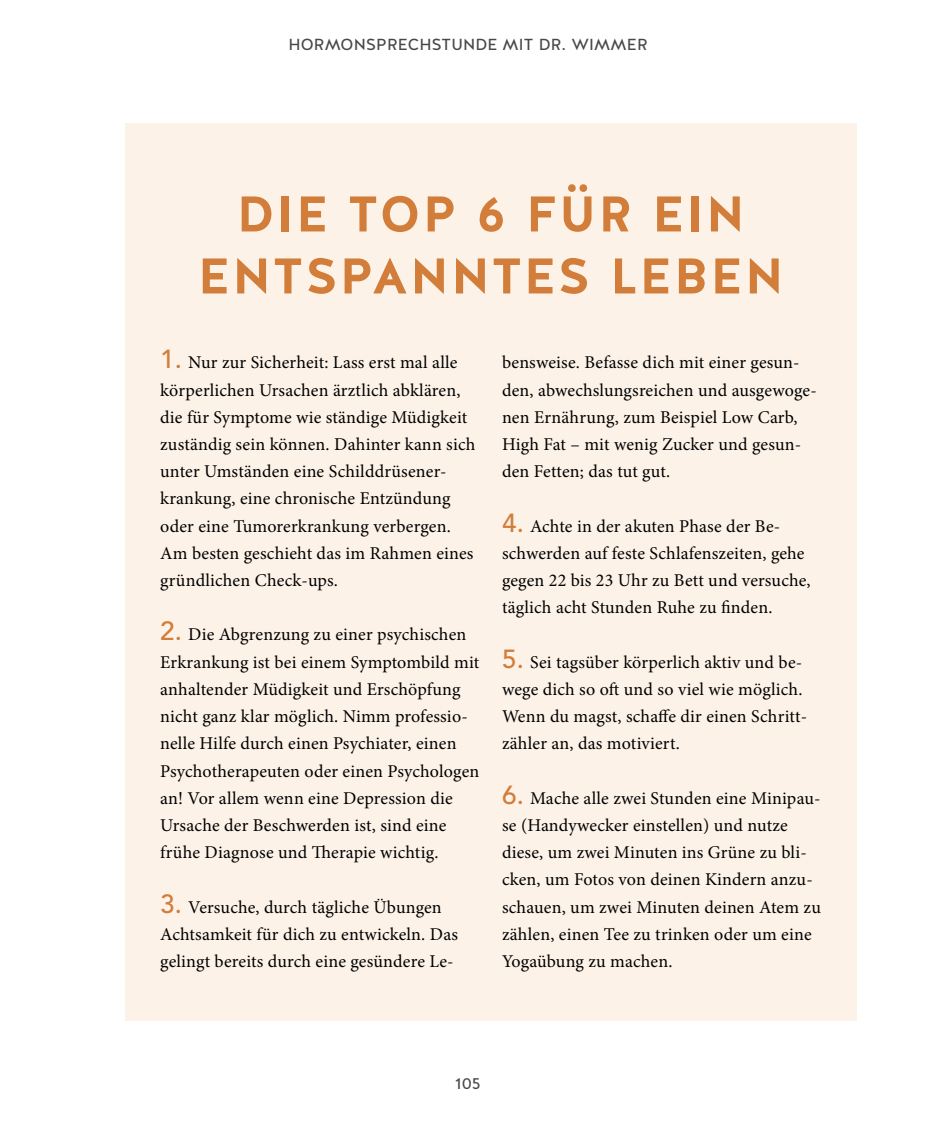
<style>
.page{position:relative;width:936px;height:1134px;background:#fff}
.page>*{position:absolute;margin:0;border:0;box-sizing:border-box;transform-origin:0 0}
.t1{font:700 50px/62px "Halis GR";letter-spacing:.045em;color:#d27d39;text-align:center}
.t2{font:18px/27.2px "Minion Pro";letter-spacing:.01em;color:#000}
.t3{font:16px "Halis GR";letter-spacing:.01em;color:#484848}
.s1{font-family:"Avenir LT Std";font-weight:500;font-size:26px;color:#d27d39}
</style>
<div class="page">
<div style="left:125px;top:124px;width:731px;height:897px;background:#fcf2e8"></div>
<p class="t3" style="left:288px;top:38px;width:361px">HORMONSPRECHSTUNDE MIT DR. WIMMER</p>
<h1 class="t1" style="left:198px;top:183px;width:587px">DIE TOP 6 FÜR EIN<br>ENTSPANNTES LEBEN</h1>
<p class="t2" style="left:160px;top:350px;width:316px"><span class="s1">1.</span> Nur zur Sicherheit: Lass erst mal alle körperlichen Ursachen ärztlich abklären, die für Symptome wie ständige Müdigkeit zuständig sein können. Dahinter kann sich unter Umständen eine Schilddrüsener&shy;krankung, eine chronische Entzündung oder eine Tumorerkrankung verbergen.<br>Am besten geschieht das im Rahmen eines gründlichen Check-ups.</p>
<p class="t2" style="left:160px;top:622px;width:320px"><span class="s1">2.</span> Die Abgrenzung zu einer psychischen Erkrankung ist bei einem Symptombild mit anhaltender Müdigkeit und Erschöpfung nicht ganz klar möglich. Nimm professio&shy;nelle Hilfe durch einen Psychiater, einen Psychotherapeuten oder einen Psychologen an! Vor allem wenn eine Depression die Ursache der Beschwerden ist, sind eine frühe Diagnose und herapie wichtig.</p>
<p class="t2" style="left:160px;top:894px;width:299px"><span class="s1">3.</span> Versuche, durch tägliche Übungen<br>Achtsamkeit für dich zu entwickeln. Das gelingt bereits durch eine gesündere Le-</p>
<p class="t2" style="left:502px;top:350px;width:316px">bensweise. Befasse dich mit einer gesun&shy;den, abwechslungsreichen und ausgewoge&shy;nen Ernährung, zum Beispiel Low Carb, High Fat – mit wenig Zucker und gesun&shy;den Fetten; das tut gut.</p>
<p class="t2" style="left:502px;top:513px;width:310px"><span class="s1">4.</span> Achte in der akuten Phase der Be&shy;schwerden auf feste Schlafenszeiten, gehe gegen 22 bis 23 Uhr zu Bett und versuche, täglich acht Stunden Ruhe zu inden.</p>
<p class="t2" style="left:502px;top:649px;width:306px"><span class="s1">5.</span> Sei tagsüber körperlich aktiv und be&shy;wege dich so ot und so viel wie möglich.<br>Wenn du magst, schafe dir einen Schritt&shy;zähler an, das motiviert.</p>
<p class="t2" style="left:502px;top:785px;width:320px"><span class="s1">6.</span> Mache alle zwei Stunden eine Minipau&shy;se (Handywecker einstellen) und nutze diese, um zwei Minuten ins Grüne zu bli&shy;cken, um Fotos von deinen Kindern anzu&shy;schauen, um zwei Minuten deinen Atem zu zählen, einen Tee zu trinken oder um eine Yogaübung zu machen.</p>
<p class="t3" style="left:455px;top:1074px;width:27px">105</p>
</div>
